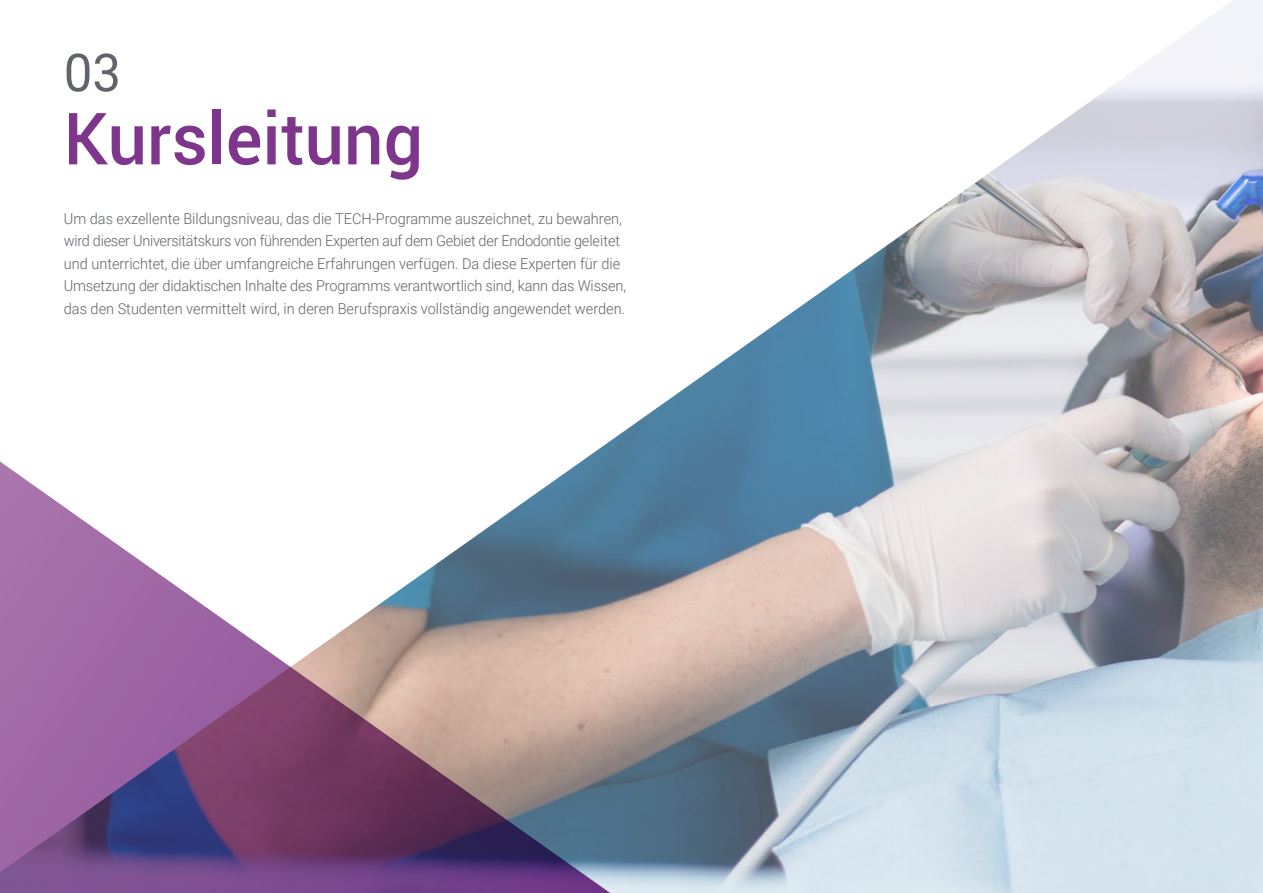
<style>
.page{position:relative;width:1263px;height:893px;background:#fff}
.page>*{position:absolute;margin:0;border:0;box-sizing:border-box;transform-origin:0 0}
.t1{font:500 72px "Roboto";color:#7e358c}
.t2{font:52.5px "Roboto";color:#61646a}
.t3{font:300 15px/22.5px "Roboto";color:#61646a}
</style>
<div class="page">
<img style="left:603px;top:0;width:660px;height:893px">
<svg style="left:0;top:446px;width:640px;height:447px"></svg>
<h2 class="t2" style="left:64px;top:36px;width:59px">03</h2>
<h1 class="t1" style="left:64px;top:88px;width:361px">Kursleitung</h1>
<p class="t3" style="left:64px;top:207px;width:564px">Um das exzellente Bildungsniveau, das die TECH-Programme auszeichnet, zu bewahren, wird dieser Universitätskurs von führenden Experten auf dem Gebiet der Endodontie geleitet und unterrichtet, die über umfangreiche Erfahrungen verfügen. Da diese Experten für die Umsetzung der didaktischen Inhalte des Programms verantwortlich sind, kann das Wissen, das den Studenten vermittelt wird, in deren Berufspraxis vollständig angewendet werden.</p>
</div>
